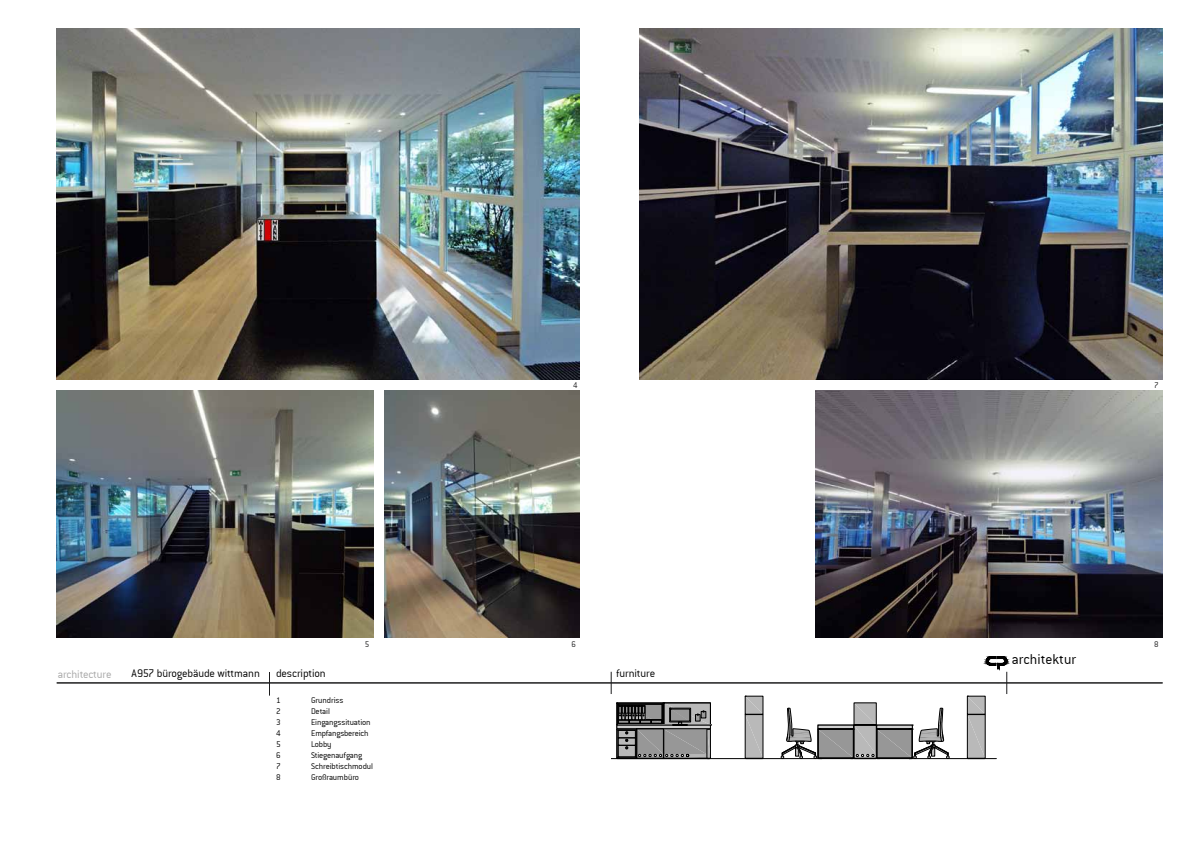
<style>
.page{position:relative;width:1191px;height:842px;background:#fff}
.page>*{position:absolute;margin:0;border:0;box-sizing:border-box;transform-origin:0 0}
.t1{font:15.4px "Conduit ITCTT Light";color:#000}
.t2{font:12px "Conduit ITCTT Light";letter-spacing:-.01em;color:#000}
.t3{font:12px "Conduit ITCTT Light";letter-spacing:-.01em;color:#a7a7a7}
.t4{font:9px "Conduit ITCTT Light";letter-spacing:-.015em;color:#000}
.t5{font:9px "Conduit ITCTT Light";color:#1c1c1d}
</style>
<div class="page">
<svg style="left:611px;top:672px;width:1px;height:22px"></svg>
<img style="left:57px;top:28px;width:523px;height:351px">
<img style="left:384px;top:390px;width:196px;height:248px">
<img style="left:57px;top:390px;width:316px;height:248px">
<img style="left:639px;top:28px;width:523px;height:351px">
<img style="left:815px;top:390px;width:347px;height:248px">
<img style="left:617px;top:702px;width:46px;height:1px">
<svg style="left:745px;top:696px;width:18px;height:62px"></svg>
<svg style="left:967px;top:656px;width:110px;height:103px"></svg>
<svg style="left:781px;top:703px;width:168px;height:55px"></svg>
<svg style="left:616px;top:703px;width:95px;height:55px;background:#757575"></svg>
<hr style="left:611px;top:758px;width:385px;height:1px;background:#000">
<hr style="left:57px;top:683px;width:1105px;height:1px;background:#1c1c1d">
<svg style="left:269px;top:672px;width:1px;height:23px"></svg>
<p class="t5" style="left:573px;top:380px;width:6px">4</p>
<p class="t5" style="left:1154px;top:380px;width:6px">7</p>
<p class="t5" style="left:365px;top:639px;width:6px">5</p>
<p class="t5" style="left:571px;top:639px;width:6px">6</p>
<p class="t5" style="left:1154px;top:639px;width:6px">8</p>
<h2 class="t3" style="left:58px;top:667px;width:55px">architecture</h2>
<h2 class="t2" style="left:132px;top:667px;width:130px">A957 bürogebäude wittmann</h2>
<h2 class="t2" style="left:616px;top:667px;width:41px">furniture</h2>
<h2 class="t2" style="left:276px;top:667px;width:51px">description</h2>
<p class="t4" style="left:276px;top:695px;width:6px">1</p>
<p class="t4" style="left:311px;top:695px;width:34px">Grundriss</p>
<p class="t4" style="left:276px;top:706px;width:6px">2</p>
<p class="t4" style="left:311px;top:706px;width:20px">Detail</p>
<p class="t4" style="left:276px;top:717px;width:6px">3</p>
<p class="t4" style="left:311px;top:717px;width:61px">Eingangssituation</p>
<p class="t4" style="left:276px;top:728px;width:6px">4</p>
<p class="t4" style="left:311px;top:728px;width:59px">Empfangsbereich</p>
<p class="t4" style="left:276px;top:739px;width:6px">5</p>
<p class="t4" style="left:311px;top:739px;width:22px">Lobby</p>
<p class="t4" style="left:276px;top:750px;width:6px">6</p>
<p class="t4" style="left:311px;top:750px;width:53px">Stiegenaufgang</p>
<p class="t4" style="left:276px;top:761px;width:6px">7</p>
<p class="t4" style="left:311px;top:761px;width:63px">Schreibtischmodul</p>
<p class="t4" style="left:276px;top:772px;width:6px">8</p>
<p class="t4" style="left:311px;top:772px;width:50px">Großraumbüro</p>
<h1 class="t1" style="left:1011px;top:651px;width:66px">architektur</h1>
</div>
